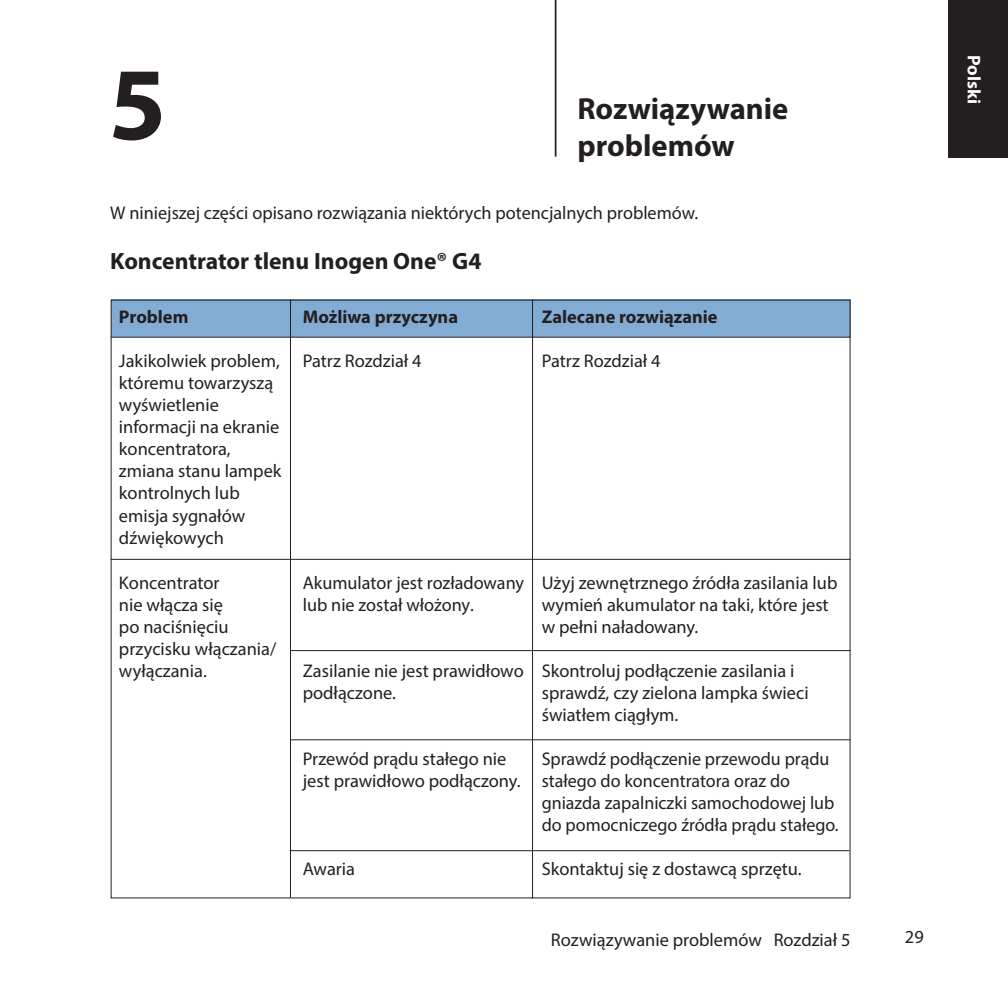
<style>
.page{position:relative;width:1008px;height:1008px;background:#fff}
.page>*{position:absolute;margin:0;border:0;box-sizing:border-box;transform-origin:0 0}
.t1{font:700 104.12px "Myriad Pro";color:#231f20}
.t2{font:700 30.62px/36.8px "Myriad Pro";color:#231f20}
.t3{font:700 23.62px "Myriad Pro";color:#231f20}
.t4{font:18.38px/22.1px "Myriad Pro";color:#231f20}
.t5{font:700 18.38px "Myriad Pro";color:#231f20}
.t6{font:700 18.38px "Myriad Pro";color:#fff}
</style>
<div class="page">
<hr style="left:555px;top:0;width:1px;height:157px;background:#231f20">
<hr style="left:291px;top:650px;width:559px;height:1px;background:#231f20">
<hr style="left:291px;top:739px;width:559px;height:1px;background:#231f20">
<hr style="left:290px;top:850px;width:560px;height:1px;background:#231f20">
<div style="left:111px;top:300px;width:739px;height:37px;background:#83acd5"></div>
<hr style="left:290px;top:300px;width:1px;height:597px;background:#231f20">
<hr style="left:532px;top:300px;width:1px;height:598px;background:#231f20">
<hr style="left:111px;top:559px;width:739px;height:1px;background:#231f20">
<hr style="left:111px;top:337px;width:739px;height:1px;background:#231f20">
<div style="left:948px;top:0;width:60px;height:158px;background:#231f20"></div>
<h1 class="t1" style="left:109px;top:36px;width:59px">5</h1>
<h2 class="t2" style="left:578px;top:90px;width:212px">Rozwiązywanie problemów</h2>
<p class="t4" style="left:110px;top:201px;width:589px">W niniejszej części opisano rozwiązania niektórych potencjalnych problemów.</p>
<p class="t3" style="left:110px;top:246px;width:373px">Koncentrator tlenu Inogen One® G4</p>
<p class="t5" style="left:119px;top:305px;width:71px">Problem</p>
<p class="t4" style="left:119px;top:350px;width:164px">Jakikolwiek problem, któremu towarzyszą wyświetlenie informacji na ekranie koncentratora, zmiana stanu lampek kontrolnych lub emisja sygnałów dźwiękowych</p>
<p class="t4" style="left:119px;top:571px;width:159px">Koncentrator<br>nie włącza się<br>po naciśnięciu przycisku włączania/ wyłączania.</p>
<p class="t5" style="left:303px;top:305px;width:157px">Możliwa przyczyna</p>
<p class="t4" style="left:303px;top:350px;width:120px">Patrz Rozdział 4</p>
<p class="t5" style="left:542px;top:305px;width:177px">Zalecane rozwiązanie</p>
<p class="t4" style="left:542px;top:350px;width:120px">Patrz Rozdział 4</p>
<p class="t4" style="left:303px;top:571px;width:223px">Akumulator jest rozładowany lub nie został włożony.</p>
<p class="t4" style="left:303px;top:659px;width:223px">Zasilanie nie jest prawidłowo podłączone.</p>
<p class="t4" style="left:303px;top:748px;width:219px">Przewód prądu stałego nie jest prawidłowo podłączony.</p>
<p class="t4" style="left:303px;top:858px;width:54px">Awaria</p>
<p class="t4" style="left:542px;top:571px;width:297px">Użyj zewnętrznego źródła zasilania lub wymień akumulator na taki, które jest w pełni naładowany.</p>
<p class="t4" style="left:542px;top:659px;width:268px">Skontroluj podłączenie zasilania i sprawdź, czy zielona lampka świeci światłem ciągłym.</p>
<p class="t4" style="left:542px;top:748px;width:298px">Sprawdź podłączenie przewodu prądu stałego do koncentratora oraz do gniazda zapalniczki samochodowej lub do pomocniczego źródła prądu stałego.</p>
<p class="t4" style="left:542px;top:858px;width:262px">Skontaktuj się z dostawcą sprzętu.</p>
<p class="t4" style="left:551px;top:928px;width:301px">Rozwiązywanie problemów Rozdział 5</p>
<p class="t6" style="left:986px;top:55px;width:51px;rotate:90deg">Polski</p>
<p class="t4" style="left:905px;top:926px;width:20px">29</p>
</div>
